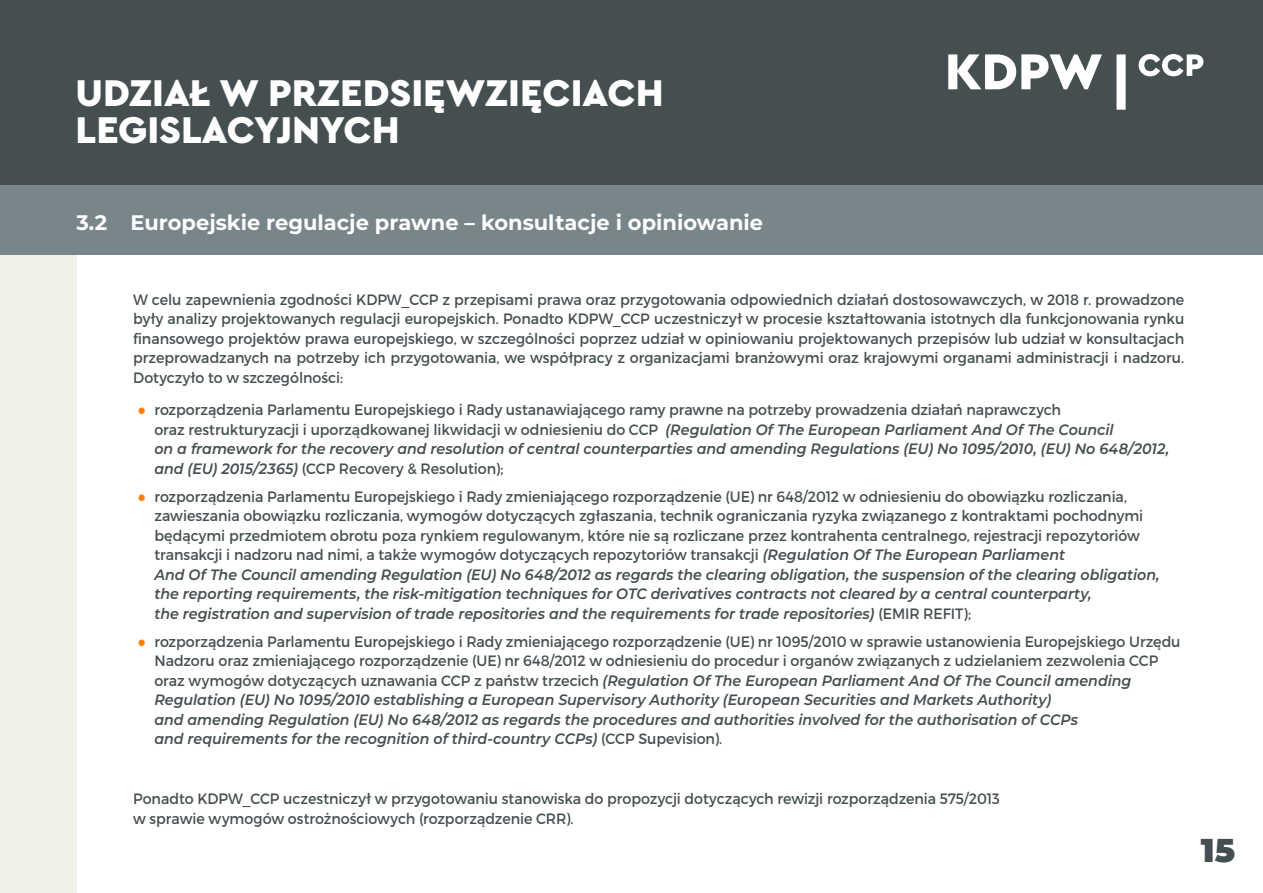
<style>
.page{position:relative;width:1263px;height:893px;background:#fff}
.page>*{position:absolute;margin:0;border:0;box-sizing:border-box;transform-origin:0 0}
.t1{font:900 39px/37.5px "Cera Basic";color:#fff}
.t2{font:900 33px "Montserrat";color:#454f51}
.t3{font:700 21px "Montserrat";color:#fff}
.t4{font:15px/19.5px "Montserrat";letter-spacing:-.005em;color:#454f51;scale:.95 1}
.t5{font:italic 600 15px/19.5px "Montserrat";letter-spacing:-.005em;color:#454f51;scale:.95 1}
.s1{font-family:"Calibri";color:#ff8000}
.s2{font-weight:600;font-style:italic}
.s3{font-family:"Calibri";font-weight:400;font-style:normal;color:#ff8000}
.s4{font-weight:400;font-style:normal}
</style>
<div class="page">
<div style="left:0;top:0;width:1263px;height:185px;background:#454f51"></div>
<div style="left:0;top:255px;width:77px;height:638px;background:#f0f0e8"></div>
<div style="left:0;top:185px;width:1263px;height:70px;background:#78858a"></div>
<svg style="left:948px;top:54px;width:154px;height:35px"></svg>
<svg style="left:1116px;top:54px;width:87px;height:56px"></svg>
<h1 class="t1" style="left:75px;top:74px;width:590px">UDZIAŁ W PRZEDSIĘWZIĘCIACH<br>LEGISLACYJNYCH</h1>
<h3 class="t3" style="left:77px;top:207px;width:688px">3.2 Europejskie regulacje prawne – konsultacje i opiniowanie</h3>
<p class="t4" style="left:133px;top:290px;width:1108px;text-align:justify">W celu zapewnienia zgodności KDPW_CCP z przepisami prawa oraz przygotowania odpowiednich działań dostosowawczych, w 2018 r. prowadzone były analizy projektowanych regulacji europejskich. Ponadto KDPW_CCP uczestniczył w procesie kształtowania istotnych dla funkcjonowania rynku finansowego projektów prawa europejskiego, w szczególności poprzez udział w opiniowaniu projektowanych przepisów lub udział w konsultacjach przeprowadzanych na potrzeby ich przygotowania, we współpracy z organizacjami branżowymi oraz krajowymi organami administracji i nadzoru.<br>Dotyczyło to w szczególności:</p>
<p class="t4" style="left:154px;top:400px;width:1070px;text-indent:-17px"><span class="s1">●</span> rozporządzenia Parlamentu Europejskiego i Rady ustanawiającego ramy prawne na potrzeby prowadzenia działań naprawczych<br>oraz restrukturyzacji i uporządkowanej likwidacji w odniesieniu do CCP <span class="s2">(Regulation Of The European Parliament And Of The Council<br>on a framework for the recovery and resolution of central counterparties and amending Regulations (EU) No 1095/2010, (EU) No 648/2012, and (EU) 2015/2365)</span> (CCP Recovery &amp; Resolution);</p>
<p class="t4" style="left:154px;top:486px;width:1060px;text-indent:-17px"><span class="s1">●</span> rozporządzenia Parlamentu Europejskiego i Rady zmieniającego rozporządzenie (UE) nr 648/2012 w odniesieniu do obowiązku rozliczania, zawieszania obowiązku rozliczania, wymogów dotyczących zgłaszania, technik ograniczania ryzyka związanego z kontraktami pochodnymi będącymi przedmiotem obrotu poza rynkiem regulowanym, które nie są rozliczane przez kontrahenta centralnego, rejestracji repozytoriów transakcji i nadzoru nad nimi, a także wymogów dotyczących repozytoriów transakcji <span class="s2">(Regulation Of The European Parliament<br>And Of The Council amending Regulation (EU) No 648/2012 as regards the clearing obligation, the suspension of the clearing obligation, the reporting requirements, the risk-mitigation techniques for OTC derivatives contracts not cleared by a central counterparty,<br>the registration and supervision of trade repositories and the requirements for trade repositories)</span> (EMIR REFIT);</p>
<p class="t5" style="left:154px;top:631px;width:1082px;text-indent:-17px"><span class="s3">●</span> <span class="s4">rozporządzenia Parlamentu Europejskiego i Rady zmieniającego rozporządzenie (UE) nr 1095/2010 w sprawie ustanowienia Europejskiego Urzędu Nadzoru oraz zmieniającego rozporządzenie (UE) nr 648/2012 w odniesieniu do procedur i organów związanych z udzielaniem zezwolenia CCP oraz wymogów dotyczących uznawania CCP z państw trzecich</span> (Regulation Of The European Parliament And Of The Council amending Regulation (EU) No 1095/2010 establishing a European Supervisory Authority (European Securities and Markets Authority)<br>and amending Regulation (EU) No 648/2012 as regards the procedures and authorities involved for the authorisation of CCPs<br>and requirements for the recognition of third-country CCPs) <span class="s4">(CCP Supevision).</span></p>
<p class="t4" style="left:133px;top:789px;width:914px">Ponadto KDPW_CCP uczestniczył w przygotowaniu stanowiska do propozycji dotyczących rewizji rozporządzenia 575/2013 w sprawie wymogów ostrożnościowych (rozporządzenie CRR).</p>
<h2 class="t2" style="left:1201px;top:826px;width:36px">15</h2>
</div>
